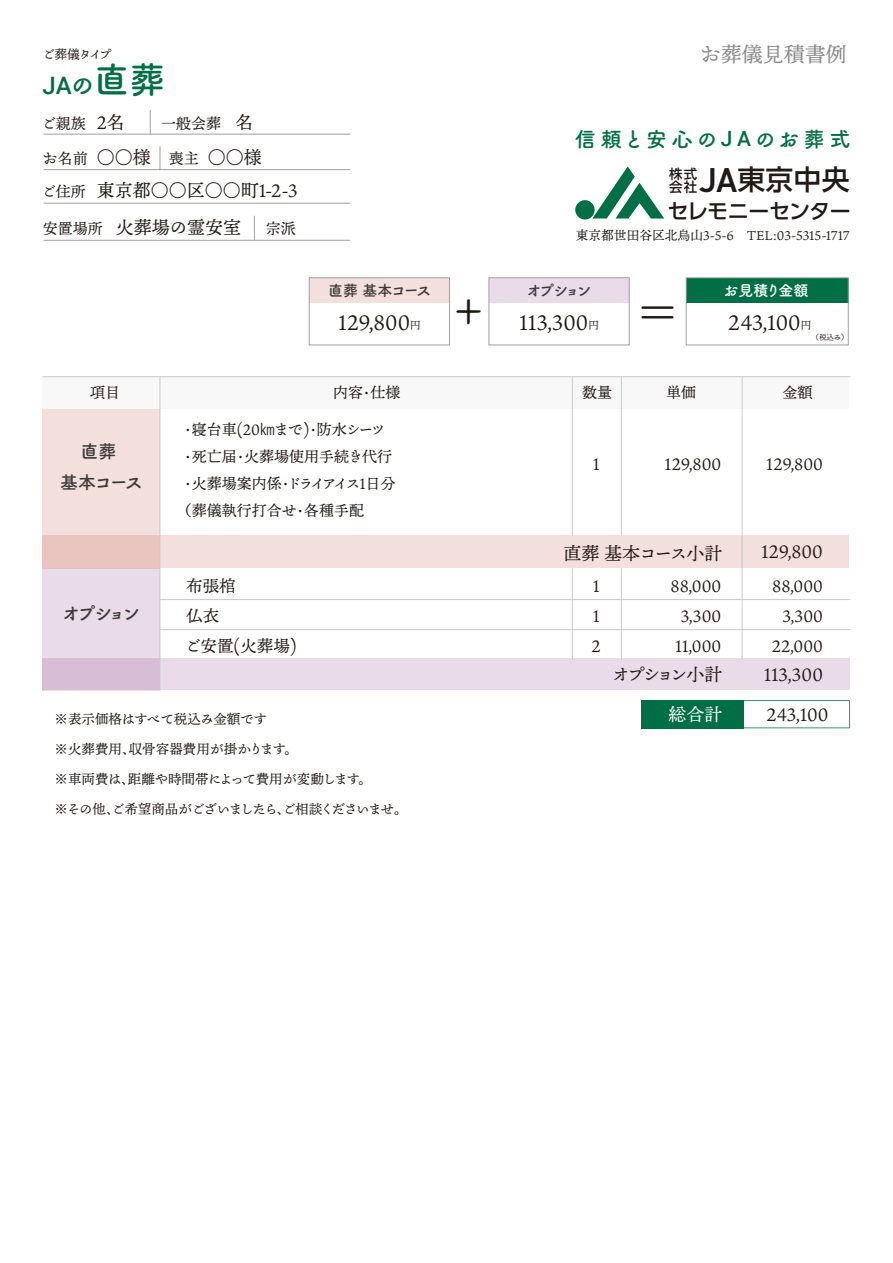
<style>
.page{position:relative;width:893px;height:1263px;background:#fff}
.page>*{position:absolute;margin:0;border:0;box-sizing:border-box;transform-origin:0 0}
.t1{font:45px "Ten Mincho";color:#221815}
.t2{font:500 27.9px "UD Shin Go Pro";color:#221815}
.t3{font:500 24px "Roboto";color:#006f46}
.t4{font:21px "Ten Mincho";color:#221815}
.t5{font:700 21px "Tsuku B Rd Gothic";letter-spacing:.195em;color:#006f46}
.t6{font:500 21px "UD Shin Go Pro";letter-spacing:-.035em;color:#221815}
.t7{font:21px "Ten Mincho";color:#898989}
.t8{font:18px "Ten Mincho";color:#221815}
.t9{font:700 18px/31.5px "Tsuku B Rd Gothic";letter-spacing:-.15em;color:#3e3a39;text-align:center}
.t10{font:18px "Ten Mincho";letter-spacing:-.06em;color:#221815}
.t11{font:18px "Ten Mincho";letter-spacing:-.16em;color:#221815}
.t12{font:18px "Ten Mincho";color:#fff}
.t13{font:16.5px "Ten Mincho";color:#221815}
.t14{font:15px/27px "Ten Mincho";color:#221815}
.t15{font:700 15px "Tsuku B Rd Gothic";letter-spacing:-.15em;color:#3e3a39}
.t16{font:700 15px "Tsuku B Rd Gothic";color:#fff}
.t17{font:13.5px "Ten Mincho";letter-spacing:-.015em;color:#221815}
.t18{font:13.5px "Ten Mincho";letter-spacing:-.08em;color:#221815}
.t19{font:500 13.35px/13.4px "UD Shin Go Pro";color:#221815}
.t20{font:12.75px "Ten Mincho";color:#221815}
.t21{font:7.5px "Ten Mincho";color:#221815}
.s1{font-family:"Tsuku B Rd Gothic";font-weight:700}
.s2{font-family:"Tsuku B Rd Gothic";font-weight:700;font-size:36px}
.s3{font-size:18px}
.s4{font-size:15px}
.s5{font-size:10.5px}
.s6{font-family:"Roboto";font-weight:500}
.s7{font-family:"DIN2014";font-weight:600;font-size:34.65px}
.s8{font-family:"Koz Go Pr 6 N"}
</style>
<div class="page">
<div style="left:641px;top:700px;width:102px;height:28px;background:#006f46"></div>
<div style="left:309px;top:278px;width:140px;height:25px;background:#f3dfdc"></div>
<div style="left:43px;top:409px;width:117px;height:159px;background:#f3dfdc"></div>
<svg style="left:43px;top:536px;width:806px;height:32px;background:#f1dbd7"></svg>
<div style="left:43px;top:377px;width:806px;height:32px;background:#f8f8f8"></div>
<div style="left:575px;top:200px;width:20px;height:19px;background:#006f46;border-radius:50%"></div>
<svg style="left:592px;top:166px;width:72px;height:52px"></svg>
<hr style="left:44px;top:134px;width:306px;height:1px;background:#9fa0a0">
<hr style="left:44px;top:203px;width:306px;height:1px;background:#9fa0a0">
<hr style="left:44px;top:169px;width:306px;height:1px;background:#9fa0a0">
<hr style="left:44px;top:240px;width:306px;height:1px;background:#9fa0a0">
<svg style="left:150px;top:110px;width:1px;height:24px"></svg>
<svg style="left:254px;top:216px;width:1px;height:24px"></svg>
<svg style="left:160px;top:146px;width:1px;height:23px"></svg>
<div style="left:309px;top:277px;width:141px;height:68px;border:1px solid #9fa0a0"></div>
<div style="left:489px;top:278px;width:140px;height:25px;background:#e9dbe8"></div>
<div style="left:43px;top:568px;width:117px;height:123px;background:#e9dbe8"></div>
<svg style="left:43px;top:658px;width:806px;height:32px;background:#e6d6e5"></svg>
<div style="left:489px;top:277px;width:141px;height:68px;border:1px solid #9fa0a0"></div>
<div style="left:686px;top:278px;width:162px;height:25px;background:#006f46"></div>
<div style="left:686px;top:277px;width:163px;height:68px;border:1px solid #9fa0a0"></div>
<hr style="left:160px;top:599px;width:690px;height:1px;background:#c9caca">
<hr style="left:43px;top:376px;width:807px;height:1px;background:#c9caca">
<hr style="left:160px;top:629px;width:690px;height:1px;background:#c9caca">
<hr style="left:160px;top:377px;width:1px;height:314px;background:#c9caca">
<hr style="left:572px;top:377px;width:1px;height:159px;background:#c9caca">
<hr style="left:621px;top:377px;width:1px;height:159px;background:#c9caca">
<hr style="left:572px;top:568px;width:1px;height:92px;background:#c9caca">
<hr style="left:621px;top:568px;width:1px;height:92px;background:#c9caca">
<hr style="left:742px;top:377px;width:1px;height:283px;background:#c9caca">
<svg style="left:743px;top:700px;width:107px;height:28px"></svg>
<p class="t20" style="left:43px;top:47px;width:70px">ご葬儀タイプ</p>
<h3 class="t3" style="left:43px;top:68px;width:124px">JA<span class="s1">の</span><span class="s2">直葬</span></h3>
<p class="t14" style="left:42px;top:110px;width:84px">ご親族 <span class="s3">2名</span></p>
<p class="t14" style="left:161px;top:110px;width:94px">一般会葬 <span class="s3">名</span></p>
<p class="t8" style="left:97px;top:147px;width:55px">○○様</p>
<p class="t8" style="left:208px;top:147px;width:55px">○○様</p>
<p class="t14" style="left:43px;top:145px;width:47px">お名前</p>
<p class="t14" style="left:169px;top:145px;width:31px">喪主</p>
<p class="t8" style="left:97px;top:181px;width:202px">東京都○○区○○町1-2-3</p>
<p class="t14" style="left:42px;top:179px;width:45px">ご住所</p>
<p class="t8" style="left:43px;top:217px;width:200px"><span class="s4">安置場所</span> 火葬場の霊安室</p>
<p class="t14" style="left:266px;top:215px;width:31px">宗派</p>
<p class="t15" style="left:328px;top:278px;width:105px">直葬 基本コース</p>
<h3 class="t4" style="left:338px;top:310px;width:84px">129,800<span class="s5">円</span></h3>
<h3 class="t7" style="left:700px;top:42px;width:149px">お葬儀見積書例</h3>
<h3 class="t5" style="left:575px;top:122px;width:277px">信頼と安心の<span class="s6">JA</span>のお葬式</h3>
<p class="t19" style="left:669px;top:167px;width:30px">株式会社</p>
<h2 class="t2" style="left:699px;top:156px;width:152px"><span class="s7">JA</span>東京中央</h2>
<h3 class="t6" style="left:667px;top:193px;width:185px">セレモニーセンター</h3>
<p class="t20" style="left:576px;top:228px;width:276px">東京都世田谷区北烏山3-5-6　TEL:03-5315-1717</p>
<p class="t15" style="left:527px;top:278px;width:66px">オプション</p>
<h3 class="t4" style="left:519px;top:310px;width:81px">113,300<span class="s5">円</span></h3>
<h3 class="t4" style="left:728px;top:310px;width:84px">243,100<span class="s5">円</span></h3>
<p class="t16" style="left:723px;top:278px;width:86px">お見積り金額</p>
<h1 class="t1" style="left:453px;top:282px;width:33px">+</h1>
<h1 class="t1" style="left:635px;top:287px;width:46px">＝</h1>
<p class="t21" style="left:812px;top:333px;width:38px">（税込み）</p>
<p class="t14" style="left:90px;top:379px;width:31px">項目</p>
<p class="t14" style="left:333px;top:379px;width:69px">内容・仕様</p>
<p class="t14" style="left:582px;top:379px;width:31px">数量</p>
<p class="t14" style="left:666px;top:379px;width:31px">単価</p>
<p class="t14" style="left:782px;top:379px;width:31px">金額</p>
<p class="t9" style="left:60px;top:434px;width:84px">直葬<br>基本コース</p>
<p class="t9" style="left:63px;top:596px;width:79px">オプション</p>
<p class="t14" style="left:177px;top:417px;width:220px">・寝台車(20<span class="s8">㎞</span>まで)・防水シーツ・死亡届・火葬場使用手続き代行・火葬場案内係・ドライアイス1日分（葬儀執行打合せ・各種手配</p>
<p class="t13" style="left:593px;top:455px;width:8px">1</p>
<p class="t13" style="left:665px;top:455px;width:58px">129,800</p>
<p class="t13" style="left:766px;top:455px;width:58px">129,800</p>
<p class="t10" style="left:564px;top:543px;width:160px">直葬 基本コース小計</p>
<p class="t8" style="left:761px;top:541px;width:63px">129,800</p>
<p class="t13" style="left:186px;top:576px;width:51px">布張棺</p>
<p class="t13" style="left:593px;top:576px;width:8px">1</p>
<p class="t13" style="left:670px;top:576px;width:52px">88,000</p>
<p class="t13" style="left:772px;top:576px;width:52px">88,000</p>
<p class="t13" style="left:186px;top:606px;width:34px">仏衣</p>
<p class="t13" style="left:593px;top:606px;width:8px">1</p>
<p class="t13" style="left:681px;top:606px;width:42px">3,300</p>
<p class="t13" style="left:782px;top:606px;width:42px">3,300</p>
<p class="t13" style="left:185px;top:636px;width:113px">ご安置(火葬場)</p>
<p class="t13" style="left:592px;top:636px;width:11px">2</p>
<p class="t13" style="left:675px;top:636px;width:48px">11,000</p>
<p class="t13" style="left:772px;top:636px;width:53px">22,000</p>
<p class="t17" style="left:55px;top:711px;width:214px">※表示価格はすべて税込み金額です</p>
<p class="t17" style="left:55px;top:741px;width:245px">※火葬費用、収骨容器費用が掛かります。</p>
<p class="t17" style="left:55px;top:771px;width:319px">※車両費は、距離や時間帯によって費用が変動します。</p>
<p class="t18" style="left:55px;top:801px;width:354px">※その他、ご希望商品がございましたら、ご相談くださいませ。</p>
<p class="t11" style="left:612px;top:664px;width:112px">オプション小計</p>
<p class="t12" style="left:668px;top:704px;width:55px">総合計</p>
<p class="t8" style="left:764px;top:664px;width:61px">113,300</p>
<p class="t8" style="left:766px;top:704px;width:64px">243,100</p>
</div>
